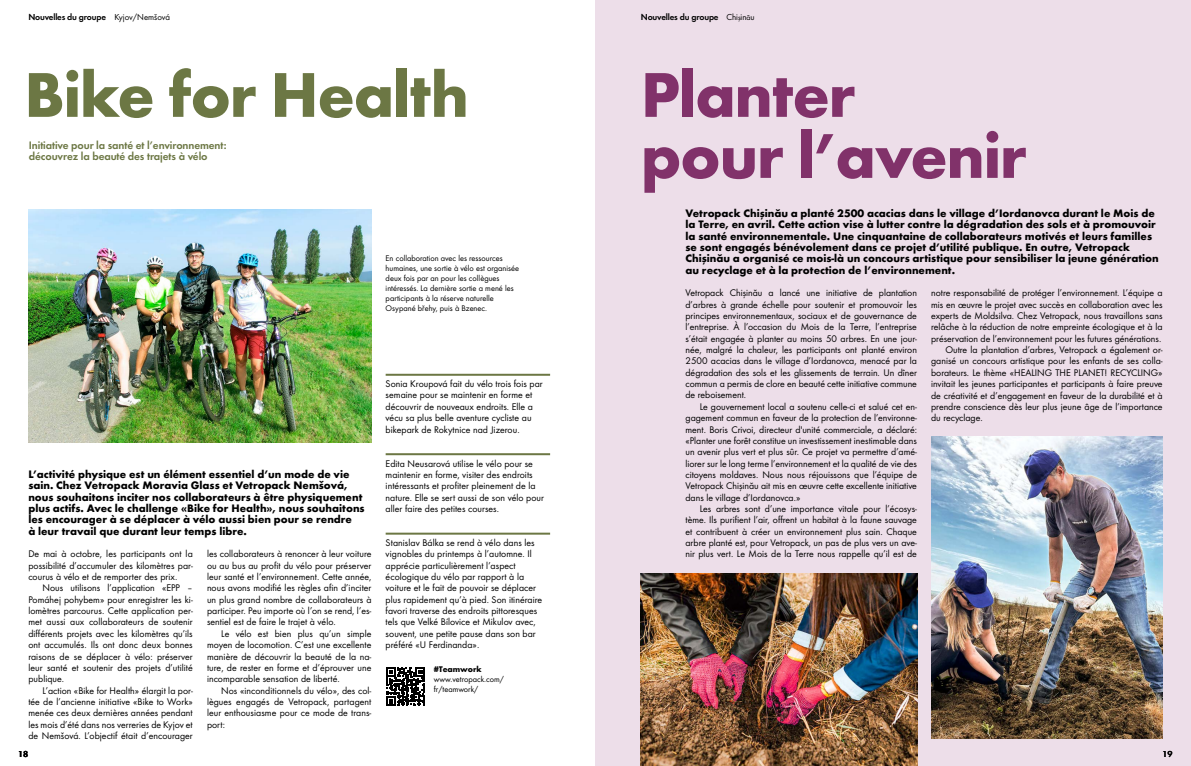
<style>
.page{position:relative;width:1191px;height:766px;background:#fff}
.page>*{position:absolute;margin:0;border:0;box-sizing:border-box;transform-origin:0 0}
.t1{font:700 65.5px/61px "Futura";letter-spacing:-.02em;color:#81326a}
.t2{font:700 65.5px "Futura";letter-spacing:-.02em;color:#6c7744}
.t3{font:700 11.2px/11.3px "Futura";color:#000}
.t4{font:11.2px/11.3px "Futura Dem";letter-spacing:-.01em;color:#6c7744}
.t5{font:10px/11.3px "Futura Boo";letter-spacing:.005em;color:#000;text-align:justify}
.t6{font:9px "Futura Dem";letter-spacing:-.02em;color:#000}
.t7{font:9px "Futura Boo";color:#000}
.t8{font:8.5px/10px "Futura Boo";color:#000}
.t9{font:700 8.5px "Futura";color:#000}
.s1{font-size:7.8px}
</style>
<div class="page">
<div style="left:595px;top:0;width:596px;height:765px;background:#eddee9"></div>
<img style="left:28px;top:210px;width:343px;height:232px">
<hr style="left:386px;top:373px;width:164px;height:2px;background:#6c7744">
<hr style="left:386px;top:453px;width:164px;height:2px;background:#6c7744">
<hr style="left:386px;top:532px;width:164px;height:2px;background:#6c7744">
<svg style="left:386px;top:667px;width:39px;height:38px"></svg>
<img style="left:641px;top:573px;width:276px;height:192px">
<img style="left:931px;top:436px;width:231px;height:302px">
<p class="t6" style="left:28px;top:11px;width:79px">Nouvelles du groupe</p>
<p class="t6" style="left:641px;top:11px;width:79px">Nouvelles du groupe</p>
<p class="t7" style="left:114px;top:11px;width:57px">Kyjov/Nemšová</p>
<p class="t7" style="left:726px;top:11px;width:30px">Chi<span class="s1">ş</span>in<span class="s1">ă</span>u</p>
<h1 class="t2" style="left:24px;top:54px;width:446px">Bike for Health</h1>
<p class="t4" style="left:29px;top:139px;width:199px">Initiative pour la santé et l’environnement: découvrez la beauté des trajets à vélo</p>
<p class="t8" style="left:386px;top:253px;width:135px">En collaboration avec les ressources humaines, une sortie à vélo est organisée deux fois par an pour les collègues intéressés. La dernière sortie a mené les participants à la réserve naturelle Osypané břehy, puis à Bzenec.</p>
<p class="t3" style="left:28px;top:468px;width:338px">L’activité physique est un élément essentiel d’un mode de vie sain. Chez Vetropack Moravia Glass et Vetropack Nemšová, nous souhaitons inciter nos collaborateurs à être physiquement plus actifs. Avec le challenge «Bike for Health», nous souhaitons les encourager à se déplacer à vélo aussi bien pour se rendre<br>à leur travail que durant leur temps libre.</p>
<p class="t5" style="left:28px;top:548px;width:166px">De mai à octobre, les participants ont la possibilité d’accumuler des kilomètres par&shy;courus à vélo et de remporter des prix.</p>
<p class="t5" style="left:28px;top:582px;width:166px;text-indent:14px">Nous utilisons l’application «EPP – Pomáhej pohybem» pour enregistrer les ki&shy;lomètres parcourus. Cette application per&shy;met aussi aux collaborateurs de soutenir différents projets avec les kilomètres qu’ils ont accumulés. Ils ont donc deux bonnes raisons de se déplacer à vélo: préserver leur santé et soutenir des projets d’utilité publique.</p>
<p class="t5" style="left:28px;top:684px;width:166px;text-indent:14px">L’action «Bike for Health» élargit la por&shy;tée de l’ancienne initiative «Bike to Work» menée ces deux dernières années pendant les mois d’été dans nos verreries de Kyjov et de Nemšová. L’objectif était d’encourager</p>
<p class="t5" style="left:207px;top:548px;width:166px">les collaborateurs à renoncer à leur voiture ou au bus au profit du vélo pour préserver leur santé et l’environnement. Cette année, nous avons modifié les règles afin d’inciter un plus grand nombre de collaborateurs à participer. Peu importe où l’on se rend, l’es&shy;sentiel est de faire le trajet à vélo.</p>
<p class="t5" style="left:207px;top:627px;width:166px;text-indent:14px">Le vélo est bien plus qu’un simple moyen de locomotion. C’est une excellente manière de découvrir la beauté de la na&shy;ture, de rester en forme et d’éprouver une incomparable sensation de liberté.</p>
<p class="t5" style="left:207px;top:684px;width:166px;text-indent:14px">Nos «inconditionnels du vélo», des col&shy;lègues engagés de Vetropack, partagent leur enthousiasme pour ce mode de trans&shy;port:</p>
<p class="t5" style="left:386px;top:378px;width:159px;text-align:left">Sonia Kroupová fait du vélo trois fois par semaine pour se maintenir en forme et découvrir de nouveaux endroits. Elle a vécu sa plus belle aventure cycliste au bikepark de Rokytnice nad Jizerou.</p>
<p class="t5" style="left:386px;top:457px;width:160px;text-align:left">Edita Neusarová utilise le vélo pour se maintenir en forme, visiter des endroits intéressants et profiter pleinement de la nature. Elle se sert aussi de son vélo pour aller faire des petites courses.</p>
<p class="t5" style="left:386px;top:537px;width:158px;text-align:left">Stanislav Bálka se rend à vélo dans les vignobles du printemps à l’automne. Il apprécie particulièrement l’aspect écologique du vélo par rapport à la voiture et le fait de pouvoir se déplacer plus rapidement qu’à pied. Son itinéraire favori traverse des endroits pittoresques tels que Velké Bílovice et Mikulov avec, souvent, une petite pause dans son bar préféré «U Ferdinanda».</p>
<p class="t9" style="left:434px;top:664px;width:49px">#Teamwork</p>
<p class="t8" style="left:434px;top:674px;width:72px">www.vetropack.com/ fr/teamwork/</p>
<h1 class="t1" style="left:641px;top:63px;width:387px">Planter<br>pour l’avenir</h1>
<p class="t3" style="left:685px;top:207px;width:474px">Vetropack Chișinău a planté 2500 acacias dans le village d’Iordanovca durant le Mois de la Terre, en avril. Cette action vise à lutter contre la dégradation des sols et à promouvoir la santé environnementale. Une cinquantaine de collaborateurs motivés et leurs familles se sont engagés bénévolement dans ce projet d’utilité publique. En outre, Vetropack Chișinău a organisé ce mois-là un concours artistique pour sensibiliser la jeune génération au recyclage et à la protection de l’environnement.</p>
<p class="t5" style="left:685px;top:287px;width:233px">Vetropack Chișinău a lancé une initiative de plantation d’arbres à grande échelle pour soutenir et promouvoir les principes environnementaux, sociaux et de gouvernance de l’entreprise. À l’occasion du Mois de la Terre, l’entreprise s’était engagée à planter au moins 50 arbres. En une jour&shy;née, malgré la chaleur, les participants ont planté environ 2500 acacias dans le village d’Iordanovca, menacé par la dégradation des sols et les glissements de terrain. Un dîner commun a permis de clore en beauté cette initiative commune de reboisement.</p>
<p class="t5" style="left:685px;top:400px;width:233px;text-indent:14px">Le gouvernement local a soutenu celle-ci et salué cet en&shy;gagement commun en faveur de la protection de l’environne&shy;ment. Boris Crivoi, directeur d'unité commerciale, a déclaré: «Planter une forêt constitue un investissement inestimable dans un avenir plus vert et plus sûr. Ce projet va permettre d’amé&shy;liorer sur le long terme l’environnement et la qualité de vie des citoyens moldaves. Nous nous réjouissons que l’équipe de Vetropack Chișinău ait mis en œuvre cette excellente initiative dans le village d’Iordanovca.»</p>
<p class="t5" style="left:685px;top:503px;width:233px;text-indent:14px">Les arbres sont d’une importance vitale pour l’écosys&shy;tème. Ils purifient l’air, offrent un habitat à la faune sauvage et contribuent à créer un environnement plus sain. Chaque arbre planté est, pour Vetropack, un pas de plus vers un ave&shy;nir plus vert. Le Mois de la Terre nous rappelle qu’il est de</p>
<p class="t5" style="left:931px;top:287px;width:233px">notre responsabilité de protéger l’environnement. L’équipe a</p>
<p class="t5" style="left:931px;top:298px;width:233px">mis en œuvre le projet avec succès en collaboration avec les</p>
<p class="t5" style="left:931px;top:310px;width:233px">experts de Moldsilva. Chez Vetropack, nous travaillons sans</p>
<p class="t5" style="left:931px;top:321px;width:233px">relâche à la réduction de notre empreinte écologique et à la</p>
<p class="t5" style="left:931px;top:332px;width:232px">préservation de l’environnement pour les futures générations.</p>
<p class="t5" style="left:945px;top:344px;width:219px">Outre la plantation d’arbres, Vetropack a également or-</p>
<p class="t5" style="left:931px;top:355px;width:233px">ganisé un concours artistique pour les enfants de ses colla-</p>
<p class="t5" style="left:931px;top:366px;width:233px">borateurs. Le thème «HEALING THE PLANET! RECYCLING»</p>
<p class="t5" style="left:931px;top:378px;width:233px">invitait les jeunes participantes et participants à faire preuve</p>
<p class="t5" style="left:931px;top:389px;width:233px">de créativité et d’engagement en faveur de la durabilité et à</p>
<p class="t5" style="left:931px;top:400px;width:233px">prendre conscience dès leur plus jeune âge de l’importance</p>
<p class="t5" style="left:931px;top:412px;width:53px">du recyclage.</p>
<p class="t6" style="left:18px;top:748px;width:12px">18</p>
<p class="t6" style="left:1162px;top:748px;width:12px">19</p>
</div>
